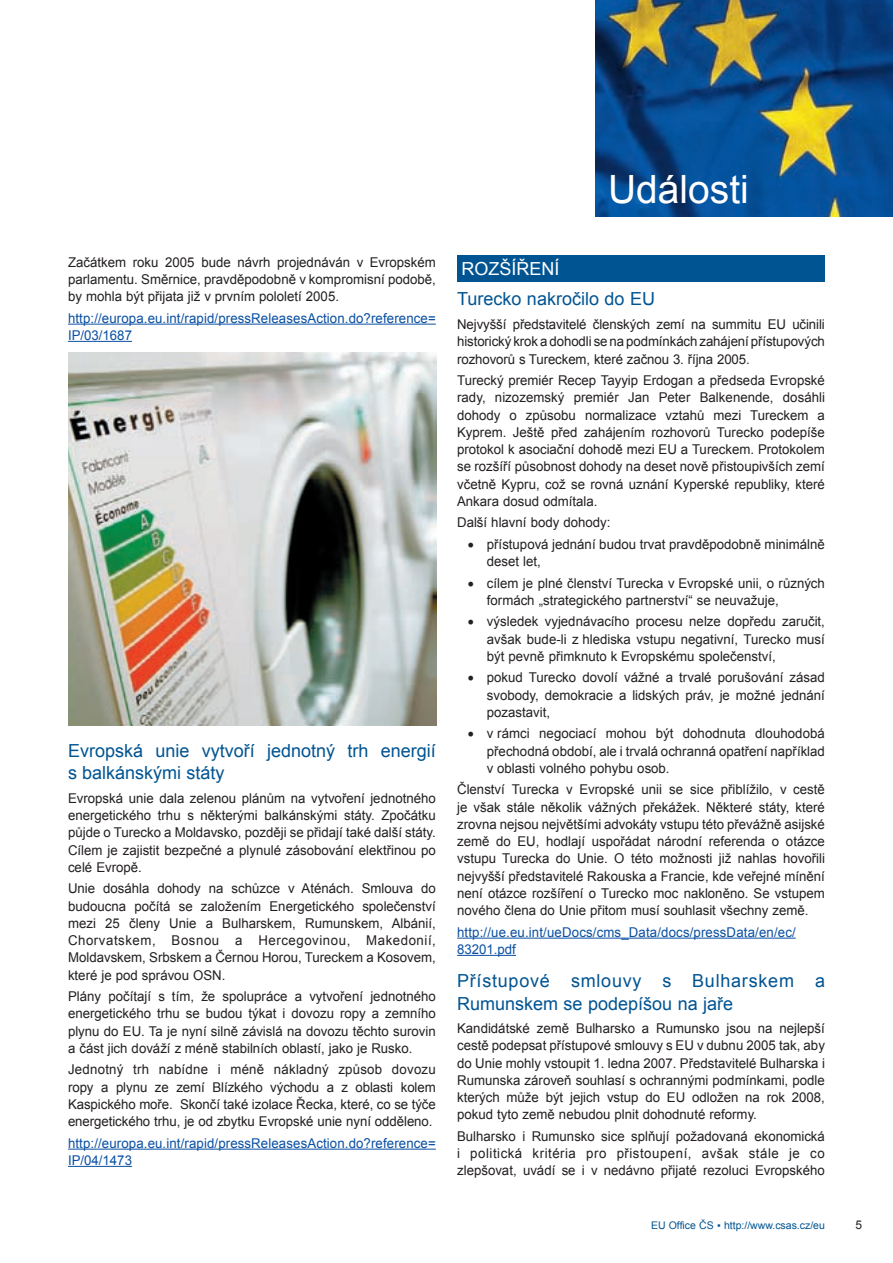
<style>
.page{position:relative;width:893px;height:1263px;background:#fff}
.page>*{position:absolute;margin:0;border:0;box-sizing:border-box;transform-origin:0 0}
.t1{font:39px "Arial";color:#fff}
.t2{font:18px/22.5px "Arial";color:#005492}
.t3{font:18px/22.5px "Arial";letter-spacing:.04em;color:#005492}
.t4{font:18px "Arial";color:#fff}
.t5{font:13.5px/17.2px "Arial";color:#231f20;text-align:justify}
.t6{font:13.5px/17.2px "Arial";letter-spacing:.01em;color:#094fa3}
.t7{font:12px "Arial";color:#231f20}
.t8{font:10.5px "Arial";color:#005492}
</style>
<div class="page">
<img style="left:595px;top:0;width:298px;height:217px">
<hr style="left:68px;top:324px;width:368px;height:1px;background:#094fa3">
<hr style="left:68px;top:341px;width:64px;height:1px;background:#094fa3">
<hr style="left:68px;top:1148px;width:368px;height:1px;background:#094fa3">
<hr style="left:68px;top:1166px;width:64px;height:1px;background:#094fa3">
<hr style="left:457px;top:938px;width:339px;height:1px;background:#094fa3">
<hr style="left:457px;top:955px;width:59px;height:1px;background:#094fa3">
<img style="left:68px;top:353px;width:369px;height:373px">
<div style="left:457px;top:255px;width:368px;height:27px;background:#005492"></div>
<h1 class="t1" style="left:608px;top:163px;width:142px">Události</h1>
<p class="t5" style="left:68px;top:253px;width:369px">Začátkem roku 2005 bude návrh projednáván v Evropském parlamentu. Směrnice, pravděpodobně v kompromisní podobě, by mohla být přijata již v prvním pololetí 2005.</p>
<p class="t6" style="left:68px;top:309px;width:369px">http://europa.eu.int/rapid/pressReleasesAction.do?reference=<br>IP/03/1687</p>
<h2 class="t2" style="left:68px;top:739px;width:369px">Evropská unie vytvoří jednotný trh energií s balkánskými státy</h2>
<p class="t5" style="left:68px;top:790px;width:369px">Evropská unie dala zelenou plánům na vytvoření jednotného energetického trhu s některými balkánskými státy. Zpočátku půjde o Turecko a Moldavsko, později se přidají také další státy.<br>Cílem je zajistit bezpečné a plynulé zásobování elektřinou po celé Evropě.</p>
<p class="t5" style="left:68px;top:880px;width:369px">Unie dosáhla dohody na schůzce v Aténách. Smlouva do budoucna počítá se založením Energetického společenství mezi 25 členy Unie a Bulharskem, Rumunskem, Albánií, Chorvatskem, Bosnou a Hercegovinou, Makedonií, Moldavskem, Srbskem a Černou Horou, Tureckem a Kosovem, které je pod správou OSN.</p>
<p class="t5" style="left:68px;top:988px;width:369px">Plány počítají s tím, že spolupráce a vytvoření jednotného energetického trhu se budou týkat i dovozu ropy a zemního plynu do EU. Ta je nyní silně závislá na dovozu těchto surovin a část jich dováží z méně stabilních oblastí, jako je Rusko.</p>
<p class="t5" style="left:68px;top:1061px;width:369px">Jednotný trh nabídne i méně nákladný způsob dovozu ropy a plynu ze zemí Blízkého východu a z oblasti kolem Kaspického moře. Skončí také izolace Řecka, které, co se týče energetického trhu, je od zbytku Evropské unie nyní odděleno.</p>
<p class="t6" style="left:68px;top:1134px;width:369px">http://europa.eu.int/rapid/pressReleasesAction.do?reference=<br>IP/04/1473</p>
<h2 class="t4" style="left:461px;top:257px;width:100px">ROZŠÍŘENÍ</h2>
<h2 class="t2" style="left:457px;top:288px;width:199px">Turecko nakročilo do EU</h2>
<p class="t5" style="left:457px;top:316px;width:369px">Nejvyšší představitelé členských zemí na summitu EU učinili historický krok a dohodli se na podmínkách zahájení přístupových rozhovorů s Tureckem, které začnou 3. října 2005.</p>
<p class="t5" style="left:457px;top:372px;width:369px">Turecký premiér Recep Tayyip Erdogan a předseda Evropské rady, nizozemský premiér Jan Peter Balkenende, dosáhli dohody o způsobu normalizace vztahů mezi Tureckem a Kyprem. Ještě před zahájením rozhovorů Turecko podepíše protokol k asociační dohodě mezi EU a Tureckem. Protokolem se rozšíří působnost dohody na deset nově přistoupivších zemí včetně Kypru, což se rovná uznání Kyperské republiky, které Ankara dosud odmítala.</p>
<p class="t5" style="left:457px;top:514px;width:155px">Další hlavní body dohody:</p>
<p class="t5" style="left:487px;top:536px;width:340px;text-indent:-19px">• přístupová jednání budou trvat pravděpodobně minimálně deset let,</p>
<p class="t5" style="left:487px;top:574px;width:340px;text-indent:-19px">• cílem je plné členství Turecka v Evropské unii, o různých formách „strategického partnerství“ se neuvažuje,</p>
<p class="t5" style="left:487px;top:613px;width:340px;text-indent:-19px">• výsledek vyjednávacího procesu nelze dopředu zaručit, avšak bude-li z hlediska vstupu negativní, Turecko musí být pevně přimknuto k Evropskému společenství,</p>
<p class="t5" style="left:487px;top:669px;width:340px;text-indent:-19px">• pokud Turecko dovolí vážné a trvalé porušování zásad svobody, demokracie a lidských práv, je možné jednání pozastavit,</p>
<p class="t5" style="left:487px;top:725px;width:340px;text-indent:-19px">• v rámci negociací mohou být dohodnuta dlouhodobá přechodná období, ale i trvalá ochranná opatření například v oblasti volného pohybu osob.</p>
<p class="t5" style="left:457px;top:781px;width:369px">Členství Turecka v Evropské unii se sice přiblížilo, v cestě je však stále několik vážných překážek. Některé státy, které zrovna nejsou největšími advokáty vstupu této převážně asijské země do EU, hodlají uspořádat národní referenda o otázce vstupu Turecka do Unie. O této možnosti již nahlas hovořili nejvyšší představitelé Rakouska a Francie, kde veřejné mínění není otázce rozšíření o Turecko moc nakloněno. Se vstupem nového člena do Unie přitom musí souhlasit všechny země.</p>
<p class="t6" style="left:457px;top:923px;width:340px">http://ue.eu.int/ueDocs/cms_Data/docs/pressData/en/ec/<br>83201.pdf</p>
<h2 class="t3" style="left:457px;top:970px;width:369px">Přístupové smlouvy s Bulharskem a<br>Rumunskem se podepíšou na jaře</h2>
<p class="t5" style="left:457px;top:1020px;width:369px">Kandidátské země Bulharsko a Rumunsko jsou na nejlepší cestě podepsat přístupové smlouvy s EU v dubnu 2005 tak, aby do Unie mohly vstoupit 1. ledna 2007. Představitelé Bulharska i Rumunska zároveň souhlasí s ochrannými podmínkami, podle kterých může být jejich vstup do EU odložen na rok 2008, pokud tyto země nebudou plnit dohodnuté reformy.</p>
<p class="t5" style="left:457px;top:1128px;width:369px">Bulharsko i Rumunsko sice splňují požadovaná ekonomická i politická kritéria pro přistoupení, avšak stále je co zlepšovat, uvádí se i v nedávno přijaté rezoluci Evropského</p>
<p class="t8" style="left:651px;top:1218px;width:175px">EU Office ČS ▪ http://www.csas.cz/eu</p>
<p class="t7" style="left:856px;top:1217px;width:8px">5</p>
</div>
